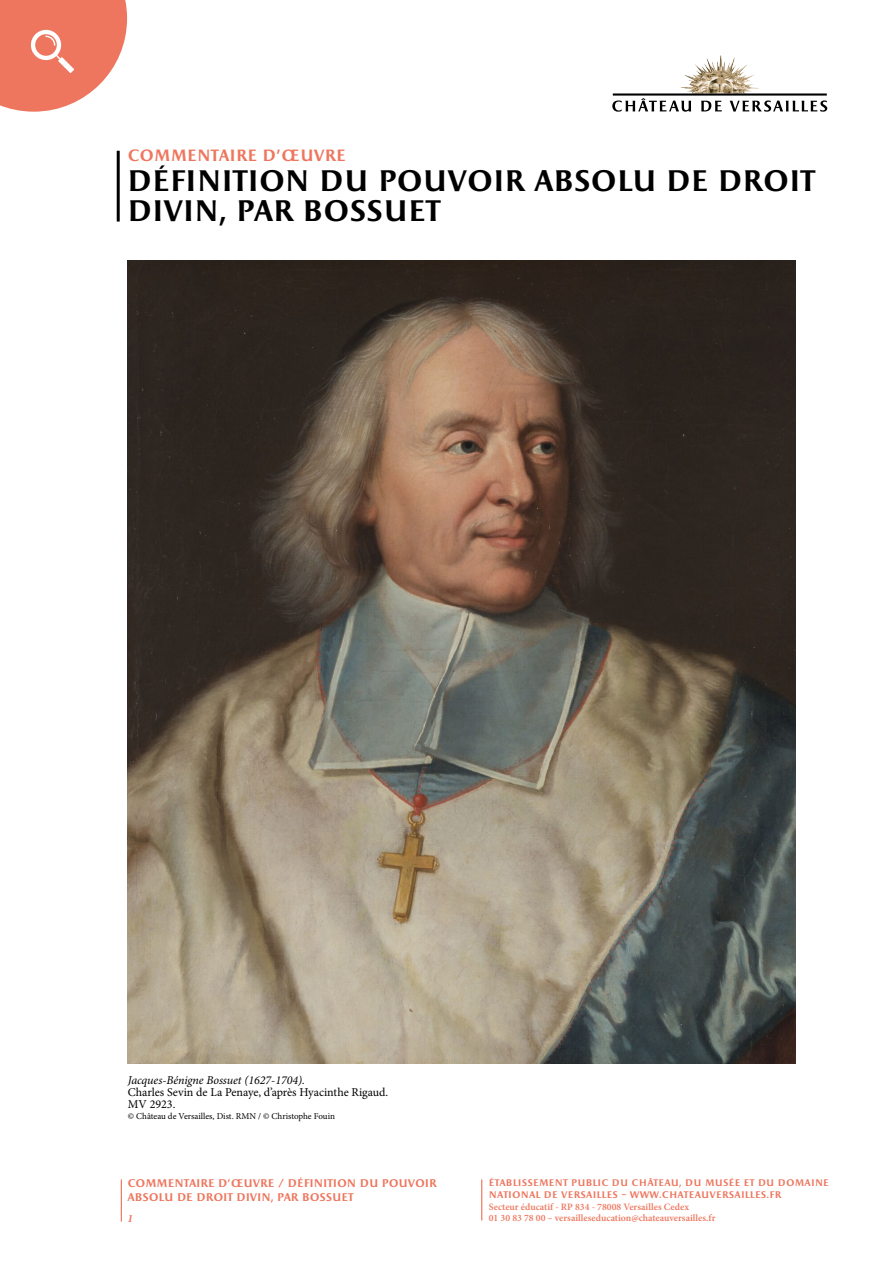
<style>
.page{position:relative;width:893px;height:1263px;background:#fff}
.page>*{position:absolute;margin:0;border:0;box-sizing:border-box;transform-origin:0 0}
.t1{font:700 30px/30px "Apollon";letter-spacing:-.01em;color:#000}
.t2{font:700 16.5px "Apollon";color:#ee765e}
.t3{font:12px/12px "Minion Pro";color:#000}
.t4{font:italic 12px "Minion Pro";letter-spacing:-.005em;color:#000}
.t5{font:700 11.25px/13.5px "Apollon";letter-spacing:-.01em;color:#ee765e}
.t6{font:italic 700 11.25px "Minion Pro";color:#ee765e}
.t7{font:600 9.75px/11.7px "Minion Pro";color:#ee765e}
.t8{font:700 9.6px/11.7px "Apollon";letter-spacing:.015em;color:#ee765e}
.t9{font:9px "Minion Pro";color:#000}
</style>
<div class="page">
<img style="left:681px;top:55px;width:78px;height:38px">
<svg style="left:612px;top:93px;width:215px;height:19px"></svg>
<hr style="left:121px;top:1179px;width:1px;height:42px;background:#ee765e">
<hr style="left:481px;top:1179px;width:1px;height:41px;background:#ee765e">
<svg style="left:0;top:0;width:127px;height:112px"></svg>
<hr style="left:117px;top:151px;width:3px;height:71px;background:#000">
<img style="left:128px;top:261px;width:668px;height:803px">
<h2 class="t2" style="left:128px;top:146px;width:220px">COMMENTAIRE D’ŒUVRE</h2>
<h1 class="t1" style="left:128px;top:168px;width:689px">DÉFINITION DU POUVOIR ABSOLU DE DROIT<br>DIVIN, PAR BOSSUET</h1>
<p class="t4" style="left:128px;top:1072px;width:179px">Jacques-Bénigne Bossuet (1627-1704).</p>
<p class="t3" style="left:128px;top:1086px;width:262px">Charles Sevin de La Penaye, d’après Hyacinthe Rigaud.<br>MV 2923.</p>
<p class="t9" style="left:128px;top:1110px;width:209px">© Château de Versailles, Dist. RMN / © Christophe Fouin</p>
<p class="t5" style="left:128px;top:1177px;width:311px">COMMENTAIRE D’ŒUVRE / DÉFINITION DU POUVOIR<br>ABSOLU DE DROIT DIVIN, PAR BOSSUET</p>
<p class="t6" style="left:128px;top:1210px;width:7px">1</p>
<p class="t8" style="left:489px;top:1178px;width:342px">ÉTABLISSEMENT PUBLIC DU CHÂTEAU, DU MUSÉE ET DU DOMAINE<br>NATIONAL DE VERSAILLES – WWW.CHATEAUVERSAILLES.FR</p>
<p class="t7" style="left:489px;top:1200px;width:228px">Secteur éducatif - RP 834 - 78008 Versailles Cedex<br>01 30 83 78 00 – versailleseducation@chateauversailles.fr</p>
</div>
